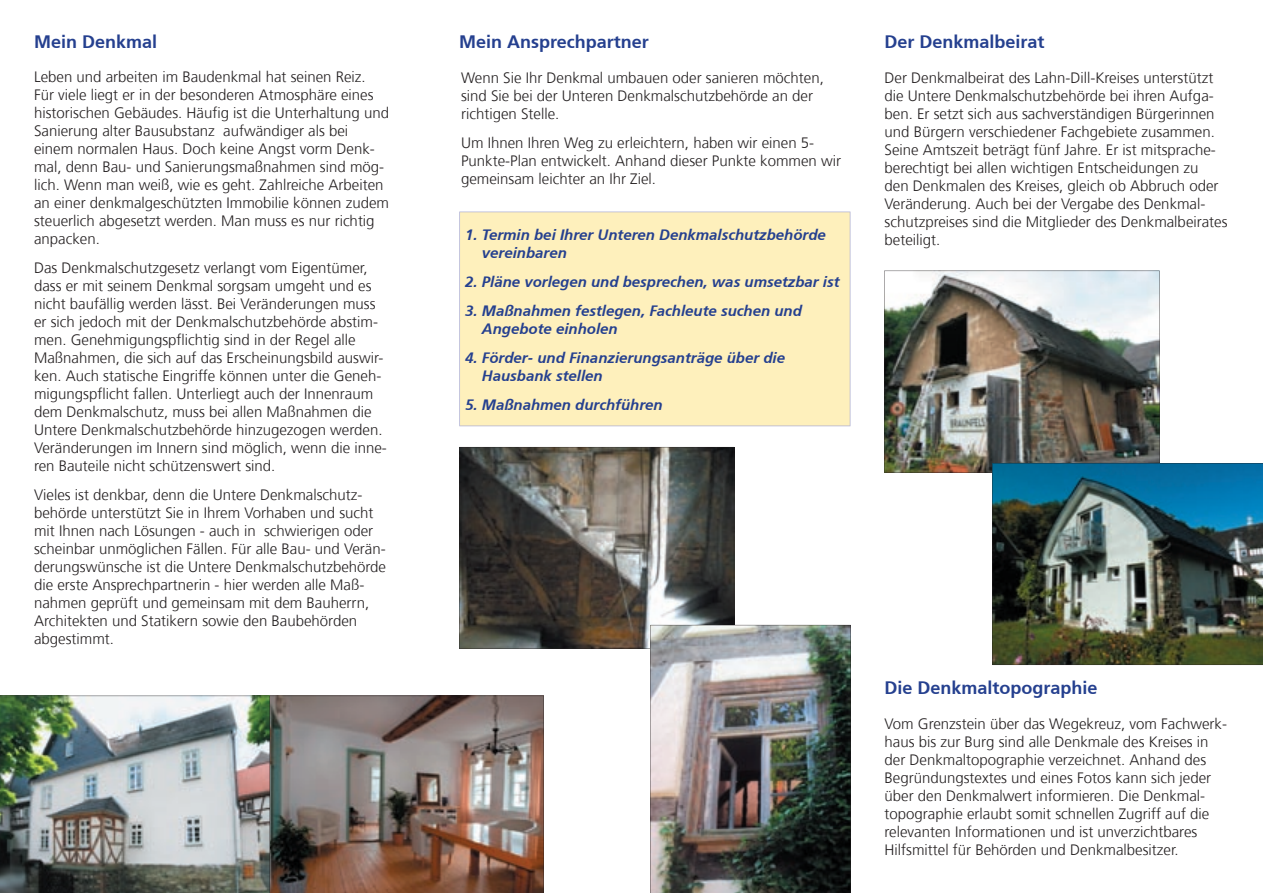
<style>
.page{position:relative;width:1263px;height:893px;background:#fff}
.page>*{position:absolute;margin:0;border:0;box-sizing:border-box;transform-origin:0 0}
.t1{font:700 18px "Frutiger";color:#25408f}
.t2{font:300 15px/18px "Frutiger";color:#231f20}
.t3{font:italic 700 15px/18px "Frutiger";color:#25408f}
</style>
<div class="page">
<div style="left:459px;top:212px;width:391px;height:214px;background:#fef0bc"></div>
<img style="left:884px;top:271px;width:275px;height:201px">
<img style="left:992px;top:463px;width:271px;height:202px">
<svg style="left:459px;top:447px;width:275px;height:202px;background:#585550"></svg>
<img style="left:270px;top:696px;width:274px;height:197px">
<img style="left:0;top:696px;width:270px;height:197px">
<img style="left:650px;top:625px;width:201px;height:268px">
<p class="t1" style="left:34px;top:31px;width:125px">Mein Denkmal</p>
<p class="t1" style="left:884px;top:31px;width:162px">Der Denkmalbeirat</p>
<p class="t2" style="left:884px;top:69px;width:345px">Der Denkmalbeirat des Lahn-Dill-Kreises unterstützt die Untere Denkmalschutzbehörde bei ihren Aufga&shy;ben. Er setzt sich aus sachverständigen Bürgerinnen und Bürgern verschiedener Fachgebiete zusammen.<br>Seine Amtszeit beträgt fünf Jahre. Er ist mitsprache&shy;berechtigt bei allen wichtigen Entscheidungen zu<br>den Denkmalen des Kreises, gleich ob Abbruch oder Veränderung. Auch bei der Vergabe des Denkmal&shy;schutzpreises sind die Mitglieder des Denkmalbeirates beteiligt.</p>
<p class="t1" style="left:459px;top:31px;width:191px">Mein Ansprechpartner</p>
<p class="t2" style="left:461px;top:69px;width:364px">Wenn Sie Ihr Denkmal umbauen oder sanieren möchten, sind Sie bei der Unteren Denkmalschutzbehörde an der richtigen Stelle.</p>
<p class="t2" style="left:461px;top:134px;width:382px">Um Ihnen Ihren Weg zu erleichtern, haben wir einen 5-<br>Punkte-Plan entwickelt. Anhand dieser Punkte kommen wir gemeinsam leichter an Ihr Ziel.</p>
<p class="t2" style="left:34px;top:68px;width:357px">Leben und arbeiten im Baudenkmal hat seinen Reiz.<br>Für viele liegt er in der besonderen Atmosphäre eines historischen Gebäudes. Häufig ist die Unterhaltung und Sanierung alter Bausubstanz aufwändiger als bei einem normalen Haus. Doch keine Angst vorm Denk&shy;mal, denn Bau- und Sanierungsmaßnahmen sind mög&shy;lich. Wenn man weiß, wie es geht. Zahlreiche Arbeiten an einer denkmalgeschützten Immobilie können zudem steuerlich abgesetzt werden. Man muss es nur richtig anpacken.</p>
<p class="t2" style="left:34px;top:259px;width:354px">Das Denkmalschutzgesetz verlangt vom Eigentümer, dass er mit seinem Denkmal sorgsam umgeht und es nicht baufällig werden lässt. Bei Veränderungen muss er sich jedoch mit der Denkmalschutzbehörde abstim&shy;men. Genehmigungspflichtig sind in der Regel alle Maßnahmen, die sich auf das Erscheinungsbild auswir&shy;ken. Auch statische Eingriffe können unter die Geneh&shy;migungspflicht fallen. Unterliegt auch der Innenraum dem Denkmalschutz, muss bei allen Maßnahmen die Untere Denkmalschutzbehörde hinzugezogen werden.<br>Veränderungen im Innern sind möglich, wenn die inne&shy;ren Bauteile nicht schützenswert sind.</p>
<p class="t2" style="left:34px;top:486px;width:354px">Vieles ist denkbar, denn die Untere Denkmalschutz&shy;behörde unterstützt Sie in Ihrem Vorhaben und sucht mit Ihnen nach Lösungen - auch in schwierigen oder scheinbar unmöglichen Fällen. Für alle Bau- und Verän&shy;derungswünsche ist die Untere Denkmalschutzbehörde die erste Ansprechpartnerin - hier werden alle Maß&shy;nahmen geprüft und gemeinsam mit dem Bauherrn, Architekten und Statikern sowie den Baubehörden abgestimmt.</p>
<p class="t3" style="left:482px;top:226px;width:345px;text-indent:-17px">1. Termin bei Ihrer Unteren Denkmalschutzbehörde vereinbaren</p>
<p class="t3" style="left:465px;top:273px;width:376px">2. Pläne vorlegen und besprechen, was umsetzbar ist</p>
<p class="t3" style="left:482px;top:302px;width:322px;text-indent:-17px">3. Maßnahmen festlegen, Fachleute suchen und<br>Angebote einholen</p>
<p class="t3" style="left:482px;top:349px;width:305px;text-indent:-17px">4. Förder- und Finanzierungsanträge über die<br>Hausbank stellen</p>
<p class="t3" style="left:465px;top:396px;width:199px">5. Maßnahmen durchführen</p>
<p class="t1" style="left:884px;top:677px;width:215px">Die Denkmaltopographie</p>
<p class="t2" style="left:884px;top:715px;width:344px">Vom Grenzstein über das Wegekreuz, vom Fachwerk&shy;haus bis zur Burg sind alle Denkmale des Kreises in der Denkmaltopographie verzeichnet. Anhand des Begründungstextes und eines Fotos kann sich jeder über den Denkmalwert informieren. Die Denkmal&shy;topographie erlaubt somit schnellen Zugriff auf die relevanten Informationen und ist unverzichtbares Hilfsmittel für Behörden und Denkmalbesitzer.</p>
</div>
